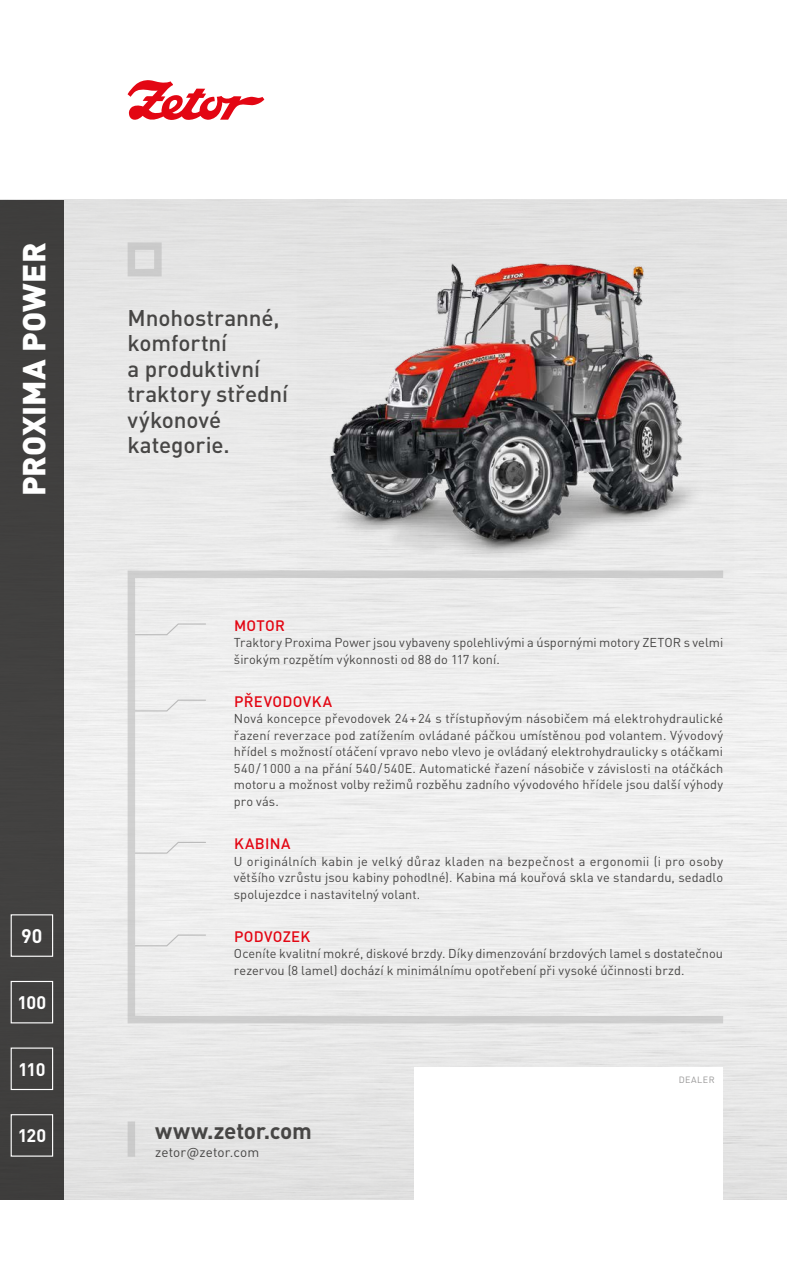
<style>
.page{position:relative;width:787px;height:1263px;background:#fff}
.page>*{position:absolute;margin:0;border:0;box-sizing:border-box;transform-origin:0 0}
.t1{font:900 31.5px "DIN Pro";letter-spacing:.005em;color:#fff}
.t2{font:500 22.5px/25.5px "DIN Pro";letter-spacing:-.005em;color:#474645}
.t3{font:700 22.5px "DIN Pro";letter-spacing:-.01em;color:#474645}
.t4{font:700 19.5px "DIN Pro";color:#fff}
.t5{font:700 18px "DIN Pro";letter-spacing:-.035em;color:#fff}
.t6{font:500 15px "DIN Pro";letter-spacing:.02em;color:#e30613}
.t7{font:13.5px "DIN Pro";letter-spacing:.005em;color:#474645}
.t8{font:12.75px/16.5px "DIN Pro";letter-spacing:.005em;color:#474645}
.t9{font:9px "DIN Pro";color:#979696}
</style>
<div class="page">
<div style="left:128px;top:570px;width:596px;height:453px;background:#eee"></div>
<svg style="left:134px;top:623px;width:73px;height:13px"></svg>
<svg style="left:134px;top:699px;width:73px;height:13px"></svg>
<svg style="left:134px;top:841px;width:73px;height:13px"></svg>
<svg style="left:134px;top:934px;width:73px;height:13px"></svg>
<div style="left:0;top:200px;width:64px;height:999px;background:#474645"></div>
<div style="left:11px;top:914px;width:42px;height:43px;border:1px solid #fff"></div>
<div style="left:11px;top:981px;width:42px;height:42px;border:1px solid #fff"></div>
<div style="left:11px;top:1047px;width:42px;height:43px;border:1px solid #fff"></div>
<div style="left:11px;top:1114px;width:42px;height:43px;border:1px solid #fff"></div>
<svg style="left:785px;top:1088px;width:2px;height:13px"></svg>
<div style="left:128px;top:242px;width:34px;height:34px;border:8px solid #bbb"></div>
<div style="left:128px;top:1121px;width:7px;height:36px;background:#cbcbcb"></div>
<svg style="left:127px;top:80px;width:137px;height:40px"></svg>
<img style="left:298px;top:242px;width:435px;height:373px">
<h1 class="t1" style="left:13px;top:496px;width:255px;rotate:-90deg">Proxima Power</h1>
<h3 class="t4" style="left:21px;top:923px;width:23px">90</h3>
<h3 class="t5" style="left:17px;top:990px;width:30px">100</h3>
<h3 class="t5" style="left:18px;top:1057px;width:29px">110</h3>
<h3 class="t5" style="left:18px;top:1123px;width:30px">120</h3>
<h2 class="t2" style="left:128px;top:304px;width:162px">Mnohostranné, komfortní<br>a produktivní traktory střední výkonové kategorie.</h2>
<p class="t6" style="left:234px;top:615px;width:52px">Motor</p>
<p class="t8" style="left:234px;top:634px;width:491px">Traktory Proxima Power jsou vybaveny spolehlivými a úspornými motory ZETOR s velmi širokým rozpětím výkonnosti od 88 do 117 koní.</p>
<p class="t6" style="left:234px;top:691px;width:99px">Převodovka</p>
<p class="t8" style="left:234px;top:710px;width:491px;text-align:justify">Nová koncepce převodovek 24+24 s třístupňovým násobičem má elektrohydraulické řazení reverzace pod zatížením ovládané páčkou umístěnou pod volantem. Vývodový hřídel s možností otáčení vpravo nebo vlevo je ovládaný elektrohydraulicky s otáčkami 540/1000 a na přání 540/540E. Automatické řazení násobiče v závislosti na otáčkách motoru a možnost volby režimů rozběhu zadního vývodového hřídele jsou další výhody pro vás.</p>
<p class="t6" style="left:234px;top:833px;width:58px">KABINA</p>
<p class="t8" style="left:234px;top:852px;width:490px;text-align:justify">U originálních kabin je velký důraz kladen na bezpečnost a ergonomii (i pro osoby většího vzrůstu jsou kabiny pohodlné). Kabina má kouřová skla ve standardu, sedadlo spolujezdce i nastavitelný volant.</p>
<p class="t6" style="left:234px;top:926px;width:78px">Podvozek</p>
<p class="t8" style="left:234px;top:945px;width:490px">Oceníte kvalitní mokré, diskové brzdy. Díky dimenzování brzdových lamel s dostatečnou rezervou (8 lamel) dochází k minimálnímu opotřebení při vysoké účinnosti brzd.</p>
<h2 class="t3" style="left:155px;top:1115px;width:158px">www.zetor.com</h2>
<p class="t7" style="left:155px;top:1142px;width:106px">zetor@zetor.com</p>
<p class="t9" style="left:678px;top:1073px;width:31px">Dealer</p>
</div>
